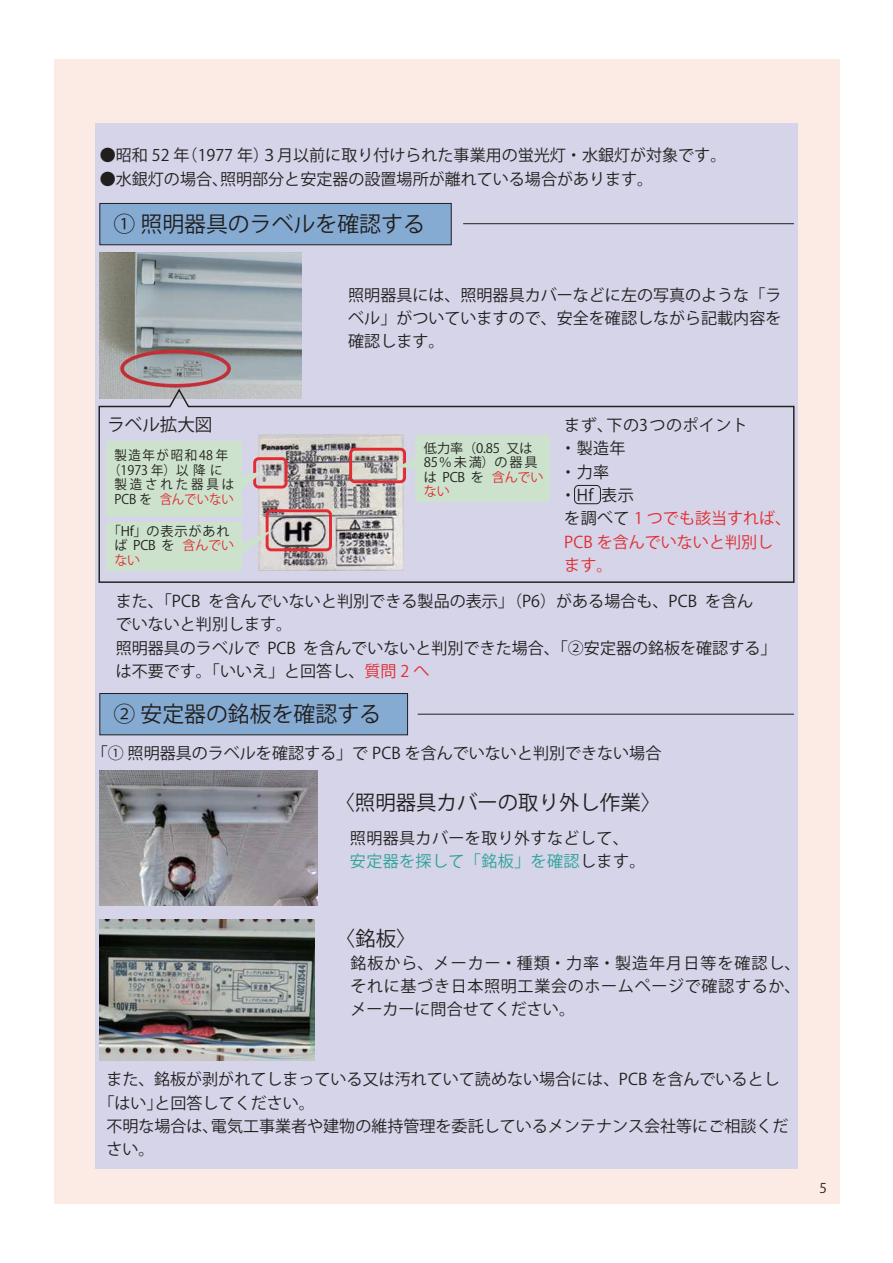
<style>
.page{position:relative;width:893px;height:1263px;background:#fff}
.page>*{position:absolute;margin:0;border:0;box-sizing:border-box;transform-origin:0 0}
.t1{font:21.9px "TBUDR Go Std Bold 90 msp 90 ms RKSJ H";color:#211f1e}
.t2{font:20.4px "TBUDR Go Std Bold 90 msp 90 ms RKSJ H";color:#211f1e}
.t3{font:17.55px "TBUDR Go Std Bold 90 msp 90 ms RKSJ H";color:#211f1e}
.t4{font:16.05px/23.4px "TBUDR Go Std Regular 90 msp 90 ms RKSJ H";color:#211f1e;text-align:justify}
.t5{font:16.05px/23.4px "TBUDR Go Std Bold 90 msp 90 ms RKSJ H";color:#e22c32}
.t6{font:16.05px "TBUDR Go Std Regular 90 msp 90 ms RKSJ H";letter-spacing:.025em;color:#211f1e}
.t7{font:16.05px "TBUDR Go Std Bold 90 msp 90 ms RKSJ H";letter-spacing:.025em;color:#2da299}
.t8{font:13.5px "Koz Go Pr 6 N";color:#231f20}
.t9{font:13.05px/14.5px "TBUDR Go Std Bold 90 msp 90 ms RKSJ H";letter-spacing:-.015em;color:#211f1e}
.t10{font:13.05px "TBUDR Go Std Bold 90 msp 90 ms RKSJ H";letter-spacing:.065em;color:#211f1e;scale:.95 1}
.t11{font:13.05px "TBUDR Go Std Bold 90 msp 90 ms RKSJ H";color:#e22c32;scale:.95 1}
.t12{font:13.05px "TBUDR Go Std Bold 90 msp 90 ms RKSJ H";letter-spacing:.13em;color:#211f1e;scale:.95 1}
.t13{font:13.05px "TBUDR Go Std Bold 90 msp 90 ms RKSJ H";letter-spacing:.23em;color:#211f1e;scale:.95 1}
.s1{color:#211f1e}
.s2{color:#e22c32}
.s3{font-family:"TBUDR Go Std Regular 90 msp 90 ms RKSJ H";color:#211f1e}
</style>
<div class="page">
<div style="left:54px;top:59px;width:785px;height:1145px;background:#fceae4"></div>
<div style="left:95px;top:123px;width:702px;height:1045px;background:#d5d4e8"></div>
<hr style="left:417px;top:714px;width:377px;height:1px;background:#211f1e">
<div style="left:100px;top:694px;width:307px;height:41px;background:#86abd3"></div>
<div style="left:99px;top:693px;width:309px;height:42px;border:1px solid #211f1e"></div>
<img style="left:100px;top:771px;width:217px;height:134px">
<img style="left:100px;top:920px;width:215px;height:140px">
<hr style="left:463px;top:223px;width:331px;height:1px;background:#211f1e">
<div style="left:99px;top:203px;width:352px;height:42px;background:#86abd3;border:1px solid #211f1e"></div>
<img style="left:100px;top:252px;width:202px;height:135px">
<svg style="left:98px;top:387px;width:697px;height:196px"></svg>
<div style="left:574px;top:485px;width:26px;height:19px;border:1px solid #211f1e;border-radius:4px"></div>
<p class="t4" style="left:100px;top:144px;width:628px">●昭和 52 年（1977 年）３月以前に取り付けられた事業用の蛍光灯・水銀灯が対象です。</p>
<p class="t4" style="left:100px;top:167px;width:555px">●水銀灯の場合、照明部分と安定器の設置場所が離れている場合があります。</p>
<h1 class="t1" style="left:113px;top:211px;width:313px">① 照明器具のラベルを確認する</h1>
<p class="t3" style="left:107px;top:415px;width:106px">ラベル拡大図</p>
<p class="t12" style="left:114px;top:448px;width:121px">製造年が昭和48 年</p>
<p class="t10" style="left:108px;top:463px;width:122px">（1973 年）以降に</p>
<p class="t13" style="left:114px;top:477px;width:128px">製造された器具は</p>
<p class="t11" style="left:114px;top:492px;width:127px"><span class="s1">PCB を</span> 含んでいない</p>
<p class="t9" style="left:114px;top:524px;width:121px;text-indent:-7px">「Hf」の表示があれば PCB を<span class="s2">含んでいない</span></p>
<p class="t4" style="left:348px;top:283px;width:434px">照明器具には、照明器具カバーなどに左の写真のような「ラベル」がついていますので、安全を確認しながら記載内容を確認します。</p>
<p class="t9" style="left:424px;top:441px;width:121px">低力率（0.85 又は<br>85％未満）の器具は PCB を <span class="s2">含んでいない</span></p>
<p class="t6" style="left:564px;top:416px;width:185px">まず、下の3つのポイント</p>
<p class="t5" style="left:560px;top:437px;width:232px"><span class="s1">・製造年<br>・力率<br>・Hf 表示<br></span><span class="s3">を調べて</span> 1 つでも該当すれば、<br>PCB を含んでいないと判別し<br>ます。</p>
<p class="t4" style="left:116px;top:590px;width:662px;text-align:left">また、「PCB を含んでいないと判別できる製品の表示」（P6）がある場合も、PCB を含ん<br>でいないと判別します。<br>照明器具のラベルで PCB を含んでいないと判別できた場合、「②安定器の銘板を確認する」は不要です。「いいえ」と回答し、<span class="s2">質問 2 へ</span></p>
<h1 class="t1" style="left:113px;top:701px;width:269px">② 安定器の銘板を確認する</h1>
<p class="t4" style="left:92px;top:742px;width:571px">「① 照明器具のラベルを確認する」で PCB を含んでいないと判別できない場合</p>
<p class="t2" style="left:334px;top:791px;width:328px">〈照明器具カバーの取り外し作業〉</p>
<p class="t6" style="left:350px;top:829px;width:280px">照明器具カバーを取り外すなどして、</p>
<p class="t7" style="left:350px;top:853px;width:297px">安定器を探して「銘板」を確認<span class="s3">します。</span></p>
<p class="t2" style="left:335px;top:927px;width:83px">〈銘板〉</p>
<p class="t4" style="left:350px;top:951px;width:452px">銘板から、メーカー・種類・力率・製造年月日等を確認し、それに基づき日本照明工業会のホームページで確認するか、メーカーに問合せてください。</p>
<p class="t4" style="left:106px;top:1068px;width:675px">また、銘板が剥がれてしまっている又は汚れていて読めない場合には、PCB を含んでいるとし</p>
<p class="t4" style="left:98px;top:1091px;width:218px">「はい」と回答してください。</p>
<p class="t4" style="left:106px;top:1115px;width:683px">不明な場合は、電気工事業者や建物の維持管理を委託しているメンテナンス会社等にご相談くだ</p>
<p class="t4" style="left:106px;top:1138px;width:50px">さい。</p>
<p class="t8" style="left:819px;top:1180px;width:9px">5</p>
</div>
